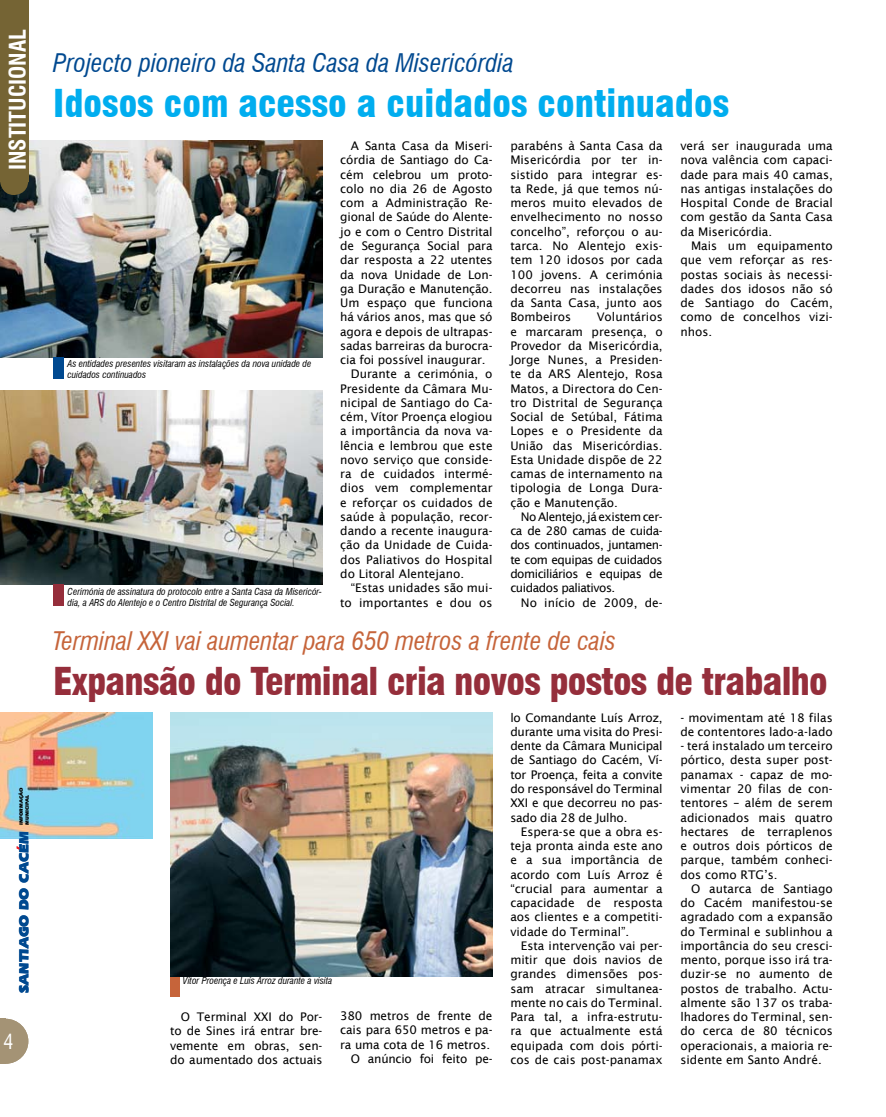
<style>
.page{position:relative;width:886px;height:1117px;background:#fff}
.page>*{position:absolute;margin:0;border:0;box-sizing:border-box;transform-origin:0 0}
.t1{font:900 condensed 37.5px "Swiss 721 BT";letter-spacing:-.02em;color:#952e3b}
.t2{font:900 condensed 37.5px "Swiss 721 BT";color:#00adef}
.t3{font:italic condensed 25px "Swiss 721 BT";color:#c6643a}
.t4{font:italic condensed 25px "Swiss 721 BT";color:#004990}
.t5{font:700 condensed 22.5px "Swiss 721 BT";color:#fff}
.t6{font:900 13.75px "Eras IT Cby BT";color:#004990}
.t7{font:11.88px/14.2px "Lucida Sans";color:#000;text-align:justify}
.t8{font:italic condensed 9.38px/11.2px "Swiss 721 BT";color:#000}
.t9{font:900 5px/6px "Eras IT Cby BT";color:#000}
</style>
<div class="page">
<img style="left:0;top:141px;width:322px;height:216px">
<img style="left:0;top:712px;width:152px;height:126px">
<div style="left:170px;top:975px;width:9px;height:21px;background:#c6643a"></div>
<div style="left:53px;top:357px;width:11px;height:21px;background:#004990"></div>
<div style="left:0;top:0;width:29px;height:182px;background:#756434"></div>
<svg style="left:0;top:182px;width:28px;height:13px"></svg>
<svg style="left:5px;top:1018px;width:23px;height:45px"></svg>
<div style="left:0;top:1018px;width:5px;height:45px;background:#a49375"></div>
<img style="left:170px;top:712px;width:323px;height:264px">
<img style="left:0;top:390px;width:322px;height:194px">
<div style="left:53px;top:584px;width:11px;height:22px;background:#952e3b"></div>
<h3 class="t5" style="left:4px;top:170px;width:143px;rotate:-90deg">INSTITUCIONAL</h3>
<p class="t9" style="left:18px;top:824px;width:39px;rotate:-90deg">INFORMAÇÃO<br>MUNICIPAL</p>
<p class="t6" style="left:15px;top:992px;width:163px;rotate:-90deg">SANTIAGO DO CACEM</p>
<h2 class="t4" style="left:53px;top:48px;width:462px">Projecto pioneiro da Santa Casa da Misericórdia</h2>
<h1 class="t2" style="left:53px;top:81px;width:677px">Idosos com acesso a cuidados continuados</h1>
<p class="t7" style="left:351px;top:139px;width:143px">A Santa Casa da Miseri-</p>
<p class="t7" style="left:340px;top:153px;width:154px">córdia de Santiago do Ca-</p>
<p class="t7" style="left:340px;top:167px;width:154px">cém celebrou um proto-</p>
<p class="t7" style="left:340px;top:181px;width:154px">colo no dia 26 de Agosto</p>
<p class="t7" style="left:340px;top:196px;width:154px">com a Administração Re-</p>
<p class="t7" style="left:340px;top:210px;width:154px">gional de Saúde do Alente-</p>
<p class="t7" style="left:340px;top:224px;width:154px">jo e com o Centro Distrital</p>
<p class="t7" style="left:340px;top:238px;width:154px">de Segurança Social para</p>
<p class="t7" style="left:340px;top:253px;width:154px">dar resposta a 22 utentes</p>
<p class="t7" style="left:340px;top:267px;width:154px">da nova Unidade de Lon-</p>
<p class="t7" style="left:340px;top:281px;width:154px">ga Duração e Manutenção.</p>
<p class="t7" style="left:340px;top:295px;width:154px">Um espaço que funciona</p>
<p class="t7" style="left:340px;top:310px;width:154px">há vários anos, mas que só</p>
<p class="t7" style="left:340px;top:324px;width:154px">agora e depois de ultrapas-</p>
<p class="t7" style="left:340px;top:338px;width:154px">sadas barreiras da burocra-</p>
<p class="t7" style="left:340px;top:352px;width:147px">cia foi possível inaugurar.</p>
<p class="t7" style="left:351px;top:367px;width:143px">Durante a cerimónia, o</p>
<p class="t7" style="left:340px;top:381px;width:154px">Presidente da Câmara Mu-</p>
<p class="t7" style="left:340px;top:395px;width:154px">nicipal de Santiago do Ca-</p>
<p class="t7" style="left:340px;top:409px;width:154px">cém, Vítor Proença elogiou</p>
<p class="t7" style="left:340px;top:424px;width:154px">a importância da nova va-</p>
<p class="t7" style="left:340px;top:438px;width:154px">lência e lembrou que este</p>
<p class="t7" style="left:340px;top:452px;width:154px">novo serviço que conside-</p>
<p class="t7" style="left:340px;top:466px;width:154px">ra de cuidados intermé-</p>
<p class="t7" style="left:340px;top:481px;width:154px">dios vem complementar</p>
<p class="t7" style="left:340px;top:495px;width:154px">e reforçar os cuidados de</p>
<p class="t7" style="left:340px;top:509px;width:154px">saúde à população, recor-</p>
<p class="t7" style="left:340px;top:523px;width:154px">dando a recente inaugura-</p>
<p class="t7" style="left:340px;top:538px;width:154px">ção da Unidade de Cuida-</p>
<p class="t7" style="left:340px;top:552px;width:154px">dos Paliativos do Hospital</p>
<p class="t7" style="left:340px;top:566px;width:125px">do Litoral Alentejano.</p>
<p class="t7" style="left:351px;top:580px;width:143px">“Estas unidades são mui-</p>
<p class="t7" style="left:340px;top:595px;width:154px">to importantes e dou os</p>
<p class="t7" style="left:510px;top:139px;width:154px">parabéns à Santa Casa da Misericórdia por ter in&shy;sistido para integrar es&shy;ta Rede, já que temos nú&shy;meros muito elevados de envelhecimento no nosso concelho”, reforçou o au&shy;tarca. No Alentejo exis&shy;tem 120 idosos por cada 100 jovens. A cerimónia decorreu nas instalações da Santa Casa, junto aos Bombeiros</p>
<p class="t7" style="left:680px;top:139px;width:154px">verá ser inaugurada uma nova valência com capaci&shy;dade para mais 40 camas, nas antigas instalações do Hospital Conde de Bracial com gestão da Santa Casa da Misericórdia.</p>
<p class="t7" style="left:680px;top:238px;width:154px;text-indent:11px">Mais um equipamento que vem reforçar as res&shy;postas sociais às necessi&shy;dades dos idosos não só de Santiago do Cacém, como de concelhos vizi&shy;nhos.</p>
<p class="t7" style="left:510px;top:310px;width:154px;text-indent:86px">Voluntários e marcaram presença, o Provedor da Misericórdia, Jorge Nunes, a Presiden&shy;te da ARS Alentejo, Rosa Matos, a Directora do Cen&shy;tro Distrital de Segurança Social de Setúbal, Fátima Lopes e o Presidente da União das Misericórdias.<br>Esta Unidade dispõe de 22 camas de internamento na tipologia de Longa Dura&shy;ção e Manutenção.</p>
<p class="t7" style="left:510px;top:509px;width:154px;text-indent:11px">No Alentejo, já existem cer&shy;ca de 280 camas de cuida&shy;dos continuados, juntamen&shy;te com equipas de cuidados domiciliários e equipas de cuidados paliativos.</p>
<p class="t7" style="left:521px;top:595px;width:143px">No início de 2009, de-</p>
<p class="t8" style="left:68px;top:358px;width:245px">As entidades presentes visitaram as instalações da nova unidade de cuidados continuados</p>
<p class="t8" style="left:68px;top:585px;width:256px">Cerimónia de assinatura do protocolo entre a Santa Casa da Misericór&shy;dia, a ARS do Alentejo e o Centro Distrital de Segurança Social.</p>
<h2 class="t3" style="left:53px;top:626px;width:564px">Terminal XXI vai aumentar para 650 metros a frente de cais</h2>
<h1 class="t1" style="left:53px;top:659px;width:776px">Expansão do Terminal cria novos postos de trabalho</h1>
<p class="t8" style="left:183px;top:975px;width:151px">Vitor Proença e Luís Arroz durante a visita</p>
<p class="t7" style="left:170px;top:1009px;width:154px;text-indent:11px">O Terminal XXI do Por&shy;to de Sines irá entrar bre&shy;vemente em obras, sen&shy;do aumentado dos actuais</p>
<p class="t7" style="left:340px;top:1008px;width:154px;text-align:right">380 metros de frente de cais para 650 metros e pa&shy;ra uma cota de 16 metros.<br>O anúncio foi feito pe-</p>
<p class="t7" style="left:510px;top:710px;width:154px">lo Comandante Luís Arroz, durante uma visita do Presi&shy;dente da Câmara Municipal de Santiago do Cacém, Ví&shy;tor Proença, feita a convite do responsável do Terminal XXI e que decorreu no pas&shy;sado dia 28 de Julho.</p>
<p class="t7" style="left:510px;top:824px;width:154px;text-indent:11px">Espera-se que a obra es&shy;teja pronta ainda este ano e a sua importância de acordo com Luís Arroz é “crucial para aumentar a capacidade de resposta aos clientes e a competiti&shy;vidade do Terminal”.</p>
<p class="t7" style="left:510px;top:938px;width:154px;text-indent:11px">Esta intervenção vai per&shy;mitir que dois navios de grandes dimensões pos&shy;sam atracar simultanea&shy;mente no cais do Terminal.<br>Para tal, a infra-estrutu&shy;ra que actualmente está equipada com dois pórti&shy;cos de cais post-panamax</p>
<p class="t7" style="left:680px;top:710px;width:154px">- movimentam até 18 filas de contentores lado-a-lado</p>
<p class="t7" style="left:680px;top:738px;width:154px">- terá instalado um terceiro pórtico, desta super post&shy;panamax - capaz de mo&shy;vimentar 20 filas de con&shy;tentores – além de serem adicionados mais quatro hectares de terraplenos e outros dois pórticos de parque, também conheci&shy;dos como RTG’s.</p>
<p class="t7" style="left:680px;top:881px;width:154px;text-indent:11px">O autarca de Santiago do Cacém manifestou-se agradado com a expansão do Terminal e sublinhou a importância do seu cresci&shy;mento, porque isso irá tra&shy;duzir-se no aumento de postos de trabalho. Actu&shy;almente são 137 os traba&shy;lhadores do Terminal, sen&shy;do cerca de 80 técnicos operacionais, a maioria re&shy;sidente em Santo André.</p>
</div>
